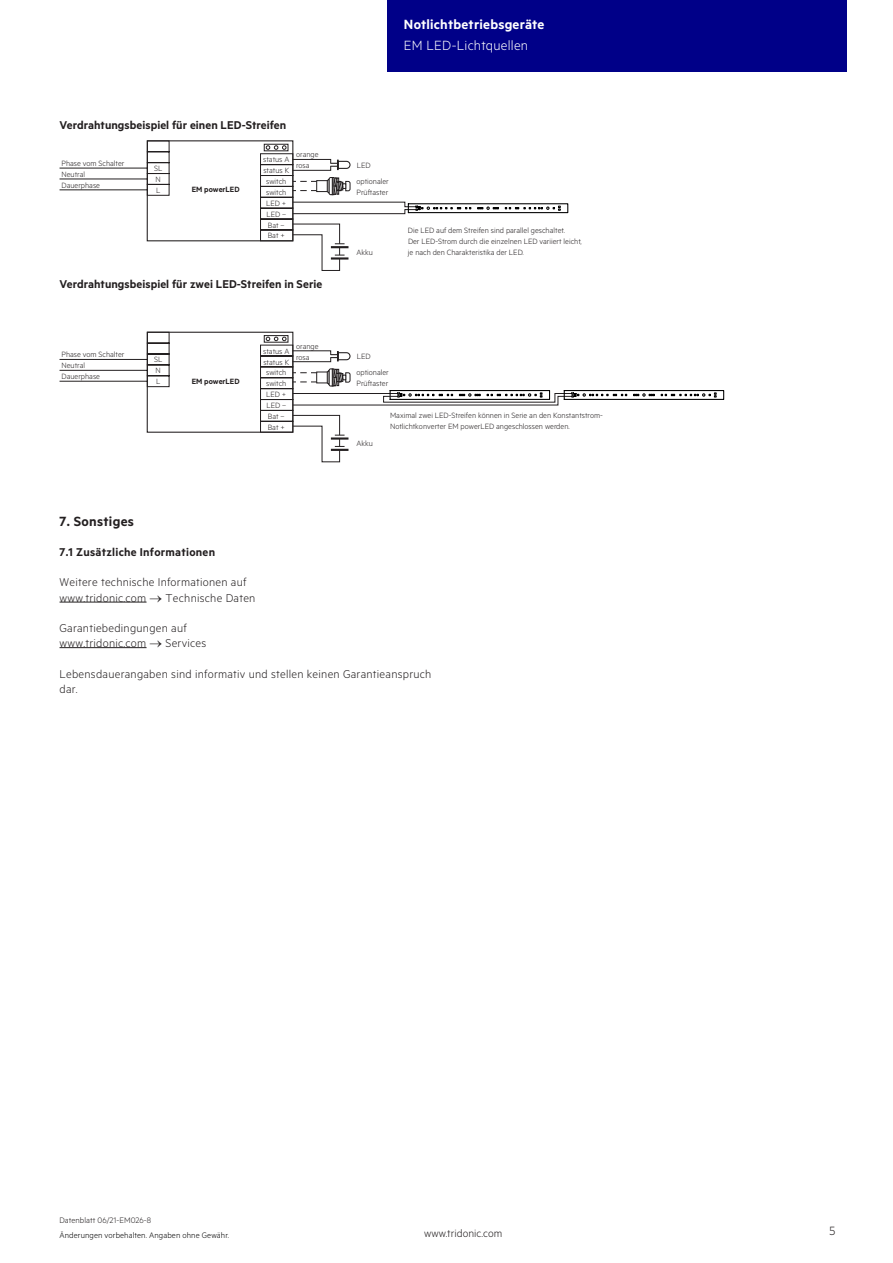
<style>
.page{position:relative;width:893px;height:1263px;background:#fff}
.page>*{position:absolute;margin:0;border:0;box-sizing:border-box;transform-origin:0 0}
.t1{font:600 15px "Metric";letter-spacing:.015em;color:#fff}
.t2{font:300 15px "Metric";letter-spacing:.015em;color:#fff}
.t3{font:15px "Tridonic Metric Print Semi";letter-spacing:.02em;color:#231f20}
.t4{font:300 13.5px "Metric";color:#231f20}
.t5{font:12.75px/15.1px "Tridonic Metric Print Light";letter-spacing:.02em;color:#231f20}
.t6{font:600 12.75px "Metric";letter-spacing:.005em;color:#231f20}
.t7{font:12.75px "Tridonic Metric Print Semi";letter-spacing:.02em;color:#231f20}
.t8{font:300 12px "Metric";letter-spacing:.005em;color:#231f20}
.t9{font:300 9px "Metric";letter-spacing:.01em;color:#000}
.t10{font:300 9px "Metric";letter-spacing:.005em;color:#231f20}
.t11{font:8.55px/10.9px "Tridonic Metric Print Light";color:#231f20}
.t12{font:8.55px "Tridonic Metric Print Semi";color:#231f20}
</style>
<div class="page">
<div style="left:387px;top:0;width:459px;height:72px;background:#008"></div>
<div style="left:408px;top:203px;width:160px;height:10px;border:1px solid #000"></div>
<svg style="left:60px;top:140px;width:501px;height:131px"></svg>
<div style="left:564px;top:390px;width:160px;height:10px;border:1px solid #000"></div>
<svg style="left:60px;top:332px;width:657px;height:130px"></svg>
<hr style="left:60px;top:602px;width:87px;height:1px;background:#231f20">
<hr style="left:60px;top:647px;width:87px;height:1px;background:#231f20">
<h1 class="t1" style="left:404px;top:15px;width:142px">Notlichtbetriebsgeräte</h1>
<h1 class="t2" style="left:404px;top:37px;width:126px">EM LED-Lichtquellen</h1>
<h3 class="t6" style="left:60px;top:117px;width:228px">Verdrahtungsbeispiel für einen LED-Streifen</h3>
<p class="t11" style="left:62px;top:157px;width:64px">Phase vom Schalter</p>
<p class="t11" style="left:62px;top:168px;width:25px">Neutral</p>
<p class="t11" style="left:62px;top:179px;width:40px">Dauerphase</p>
<p class="t11" style="left:154px;top:163px;width:10px">SL<br>N<br>L</p>
<p class="t11" style="left:296px;top:149px;width:24px">orange rosa</p>
<p class="t11" style="left:263px;top:154px;width:28px;text-align:center">status A status K switch switch<br>LED +<br>LED –<br>Bat –<br>Bat +</p>
<p class="t11" style="left:357px;top:159px;width:15px">LED</p>
<p class="t12" style="left:192px;top:184px;width:49px">EM powerLED</p>
<p class="t11" style="left:356px;top:176px;width:34px">optionaler<br>Prüftaster</p>
<p class="t11" style="left:356px;top:246px;width:18px">Akku</p>
<h3 class="t6" style="left:60px;top:277px;width:264px">Verdrahtungsbeispiel für zwei LED-Streifen in Serie</h3>
<p class="t11" style="left:408px;top:225px;width:175px">Die LED auf dem Streifen sind parallel geschaltet.<br>Der LED-Strom durch die einzelnen LED variiert leicht, je nach den Charakteristika der LED.</p>
<p class="t11" style="left:296px;top:340px;width:24px">orange</p>
<p class="t11" style="left:263px;top:345px;width:28px;text-align:center">status A status K switch switch<br>LED +<br>LED –<br>Bat –<br>Bat +</p>
<p class="t11" style="left:62px;top:349px;width:64px">Phase vom Schalter</p>
<p class="t11" style="left:62px;top:371px;width:40px">Dauerphase</p>
<p class="t11" style="left:356px;top:367px;width:34px">optionaler<br>Prüftaster</p>
<p class="t11" style="left:357px;top:351px;width:15px">LED</p>
<p class="t11" style="left:296px;top:351px;width:15px">rosa</p>
<p class="t11" style="left:154px;top:354px;width:10px">SL<br>N<br>L</p>
<p class="t11" style="left:62px;top:360px;width:25px">Neutral</p>
<p class="t12" style="left:192px;top:376px;width:49px">EM powerLED</p>
<p class="t11" style="left:390px;top:409px;width:214px">Maximal zwei LED-Streifen können in Serie an den Konstantstrom-<br>Notlichtkonverter EM powerLED angeschlossen werden.</p>
<h1 class="t3" style="left:60px;top:512px;width:76px">7. Sonstiges</h1>
<p class="t11" style="left:356px;top:438px;width:18px">Akku</p>
<h3 class="t7" style="left:60px;top:544px;width:157px">7.1 Zusätzliche Informationen</h3>
<h3 class="t5" style="left:60px;top:574px;width:197px">Weitere technische Informationen auf www.tridonic.com → Technische Daten</h3>
<h3 class="t5" style="left:60px;top:620px;width:148px">Garantiebedingungen auf www.tridonic.com → Services</h3>
<h3 class="t5" style="left:60px;top:665px;width:373px">Lebensdauerangaben sind informativ und stellen keinen Garantieanspruch dar.</h3>
<p class="t10" style="left:60px;top:1215px;width:93px">Datenblatt 06/21-EM026-8</p>
<p class="t9" style="left:60px;top:1229px;width:171px">Änderungen vorbehalten. Angaben ohne Gewähr.</p>
<h3 class="t8" style="left:424px;top:1227px;width:80px">www.tridonic.com</h3>
<h2 class="t4" style="left:829px;top:1223px;width:7px">5</h2>
</div>
